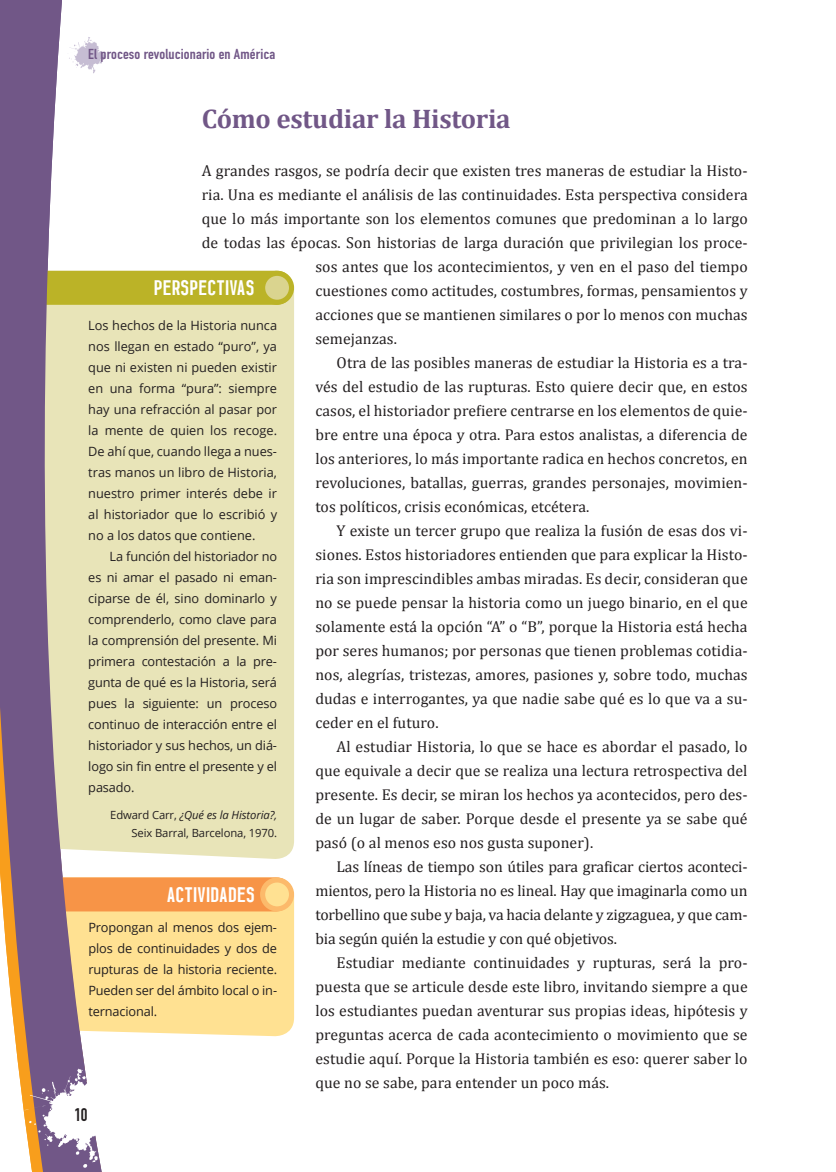
<style>
.page{position:relative;width:836px;height:1172px;background:#fff}
.page>*{position:absolute;margin:0;border:0;box-sizing:border-box;transform-origin:0 0}
.t1{font:700 27px "Cambria";letter-spacing:-.01em;color:#715787}
.t2{font:700 21px "Prozak";letter-spacing:.01em;color:#fff;scale:1.1 1}
.t3{font:18px "DIN Engschrift Std";color:#231f20}
.t4{font:15.75px "Cambria";letter-spacing:.005em;color:#231f20}
.t5{font:14.25px "DIN Engschrift Std";letter-spacing:.01em;color:#715787;scale:1.1 1}
.t6{font:12.75px/21px "Open Sans";letter-spacing:-.01em;color:#231f20;text-align:justify}
.t7{font:11.25px/18px "Open Sans";letter-spacing:-.01em;color:#231f20;text-align:right}
.s1{font-style:italic}
</style>
<div class="page">
<div style="left:105px;top:880px;width:189px;height:156px;background:#ffe192"></div>
<div style="left:27px;top:877px;width:264px;height:34px;background:#f79447;border-radius:15px"></div>
<div style="left:260px;top:877px;width:34px;height:34px;background:#fcba6b;border-radius:50%"></div>
<div style="left:265px;top:882px;width:24px;height:24px;background:#ffe192;border-radius:50%"></div>
<div style="left:105px;top:279px;width:189px;height:580px;background:#e8e4b8"></div>
<div style="left:105px;top:271px;width:187px;height:34px;background:#bbb327"></div>
<div style="left:260px;top:271px;width:34px;height:34px;background:#bbb327;border-radius:50%"></div>
<div style="left:265px;top:276px;width:24px;height:24px;background:#dad48f;border-radius:50%"></div>
<svg style="left:0;top:0;width:105px;height:1172px"></svg>
<svg style="left:24px;top:1068px;width:81px;height:99px"></svg>
<svg style="left:0;top:1169px;width:4px;height:3px"></svg>
<p class="t5" style="left:88px;top:46px;width:171px">El proceso revolucionario en América</p>
<h1 class="t1" style="left:202px;top:102px;width:310px">Cómo estudiar la Historia</h1>
<p class="t4" style="left:202px;top:161px;width:547px">A grandes rasgos, se podría decir que existen tres maneras de estudiar la Histo-</p>
<p class="t4" style="left:202px;top:185px;width:547px">ria. Una es mediante el análisis de las continuidades. Esta perspectiva considera</p>
<p class="t4" style="left:202px;top:209px;width:547px">que lo más importante son los elementos comunes que predominan a lo largo</p>
<p class="t4" style="left:202px;top:233px;width:547px">de todas las épocas. Son historias de larga duración que privilegian los proce-</p>
<p class="t4" style="left:315px;top:257px;width:434px">sos antes que los acontecimientos, y ven en el paso del tiempo</p>
<p class="t4" style="left:315px;top:281px;width:434px">cuestiones como actitudes, costumbres, formas, pensamientos y</p>
<p class="t4" style="left:315px;top:305px;width:434px">acciones que se mantienen similares o por lo menos con muchas</p>
<p class="t4" style="left:315px;top:329px;width:83px">semejanzas.</p>
<p class="t4" style="left:336px;top:353px;width:412px">Otra de las posibles maneras de estudiar la Historia es a tra-</p>
<p class="t4" style="left:315px;top:377px;width:434px">vés del estudio de las rupturas. Esto quiere decir que, en estos</p>
<p class="t4" style="left:315px;top:401px;width:434px">casos, el historiador prefiere centrarse en los elementos de quie-</p>
<p class="t4" style="left:315px;top:425px;width:434px">bre entre una época y otra. Para estos analistas, a diferencia de</p>
<p class="t4" style="left:315px;top:449px;width:434px">los anteriores, lo más importante radica en hechos concretos, en</p>
<p class="t4" style="left:315px;top:473px;width:434px">revoluciones, batallas, guerras, grandes personajes, movimien-</p>
<p class="t4" style="left:315px;top:497px;width:275px">tos políticos, crisis económicas, etcétera.</p>
<p class="t4" style="left:336px;top:521px;width:412px">Y existe un tercer grupo que realiza la fusión de esas dos vi-</p>
<p class="t4" style="left:315px;top:545px;width:434px">siones. Estos historiadores entienden que para explicar la Histo-</p>
<p class="t4" style="left:315px;top:569px;width:434px">ria son imprescindibles ambas miradas. Es decir, consideran que</p>
<p class="t4" style="left:315px;top:593px;width:434px">no se puede pensar la historia como un juego binario, en el que</p>
<p class="t4" style="left:315px;top:617px;width:434px">solamente está la opción “A” o “B”, porque la Historia está hecha</p>
<p class="t4" style="left:315px;top:641px;width:434px">por seres humanos; por personas que tienen problemas cotidia-</p>
<p class="t4" style="left:315px;top:665px;width:434px">nos, alegrías, tristezas, amores, pasiones y, sobre todo, muchas</p>
<p class="t4" style="left:315px;top:689px;width:434px">dudas e interrogantes, ya que nadie sabe qué es lo que va a su-</p>
<p class="t4" style="left:315px;top:713px;width:125px">ceder en el futuro.</p>
<p class="t4" style="left:336px;top:737px;width:412px">Al estudiar Historia, lo que se hace es abordar el pasado, lo</p>
<p class="t4" style="left:315px;top:761px;width:434px">que equivale a decir que se realiza una lectura retrospectiva del</p>
<p class="t4" style="left:315px;top:785px;width:434px">presente. Es decir, se miran los hechos ya acontecidos, pero des-</p>
<p class="t4" style="left:315px;top:809px;width:434px">de un lugar de saber. Porque desde el presente ya se sabe qué</p>
<p class="t4" style="left:315px;top:833px;width:279px">pasó (o al menos eso nos gusta suponer).</p>
<p class="t4" style="left:336px;top:857px;width:412px">Las líneas de tiempo son útiles para graficar ciertos aconteci-</p>
<p class="t4" style="left:315px;top:881px;width:434px">mientos, pero la Historia no es lineal. Hay que imaginarla como un</p>
<p class="t4" style="left:315px;top:905px;width:434px">torbellino que sube y baja, va hacia delante y zigzaguea, y que cam-</p>
<p class="t4" style="left:315px;top:929px;width:303px">bia según quién la estudie y con qué objetivos.</p>
<p class="t4" style="left:337px;top:953px;width:412px">Estudiar mediante continuidades y rupturas, será la pro-</p>
<p class="t4" style="left:315px;top:977px;width:434px">puesta que se articule desde este libro, invitando siempre a que</p>
<p class="t4" style="left:315px;top:1001px;width:434px">los estudiantes puedan aventurar sus propias ideas, hipótesis y</p>
<p class="t4" style="left:315px;top:1025px;width:434px">preguntas acerca de cada acontecimiento o movimiento que se</p>
<p class="t4" style="left:315px;top:1049px;width:434px">estudie aquí. Porque la Historia también es eso: querer saber lo</p>
<p class="t4" style="left:315px;top:1073px;width:295px">que no se sabe, para entender un poco más.</p>
<h2 class="t2" style="left:154px;top:276px;width:93px">PERSPECTIVAS</h2>
<p class="t6" style="left:88px;top:314px;width:190px">Los hechos de la Historia nunca nos llegan en estado “puro”, ya que ni existen ni pueden existir en una forma “pura”: siempre hay una refracción al pasar por la mente de quien los recoge.<br>De ahí que, cuando llega a nues&shy;tras manos un libro de Historia, nuestro primer interés debe ir al historiador que lo escribió y no a los datos que contiene.</p>
<p class="t6" style="left:88px;top:545px;width:190px;text-indent:21px">La función del historiador no es ni amar el pasado ni eman&shy;ciparse de él, sino dominarlo y comprenderlo, como clave para la comprensión del presente. Mi primera contestación a la pre&shy;gunta de qué es la Historia, será pues la siguiente: un proceso continuo de interacción entre el historiador y sus hechos, un diá&shy;logo sin fin entre el presente y el pasado.</p>
<p class="t7" style="left:110px;top:805px;width:168px">Edward Carr, <span class="s1">¿Qué es la Historia?,<br></span>Seix Barral, Barcelona, 1970.</p>
<h2 class="t2" style="left:167px;top:882px;width:82px">ACTIVIDADES</h2>
<p class="t6" style="left:88px;top:917px;width:190px">Propongan al menos dos ejem&shy;plos de continuidades y dos de rupturas de la historia reciente.<br>Pueden ser del ámbito local o in&shy;ternacional.</p>
<p class="t3" style="left:74px;top:1104px;width:15px">10</p>
</div>
